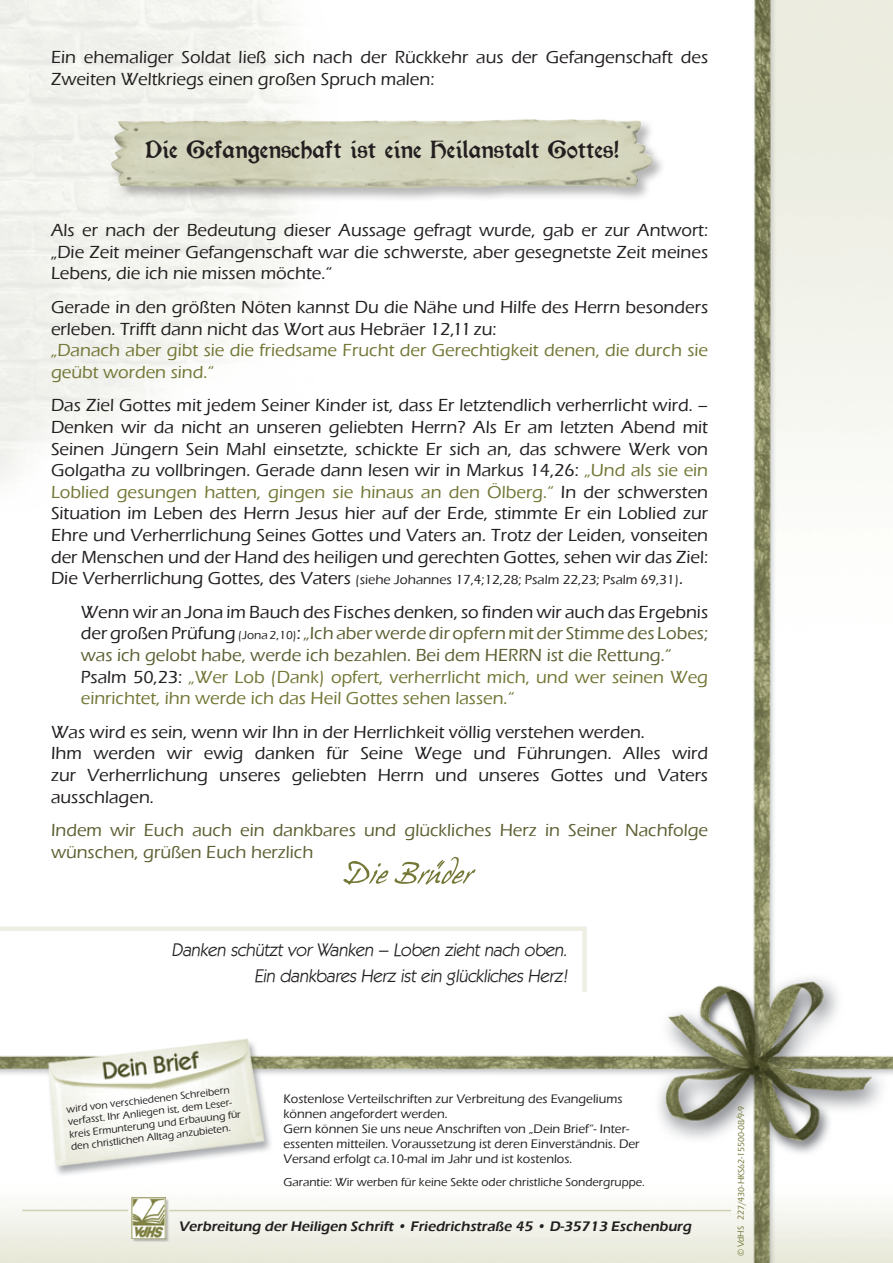
<style>
.page{position:relative;width:893px;height:1263px;background:#fff}
.page>*{position:absolute;margin:0;border:0;box-sizing:border-box;transform-origin:0 0}
.t1{font:900 27px "Morris Roman";color:#231f20}
.t2{font:500 18px/21.6px "Eras ITC";color:#231f20}
.t3{font:500 18px/21.6px "Eras ITC";color:#5e6033}
.t4{font:500 18px/21.6px "Eras ITC";color:#747736}
.t5{font:18px/25.5px "Kabale Normal";color:#231f20;text-align:right}
.t6{font:600 14.25px "Eras ITC";color:#231f20}
.t7{font:500 13.5px "Eras ITC";color:#231f20}
.t8{font:500 12.75px/15px "Eras ITC";color:#231f20}
.t9{font:500 12px "Eras ITC";color:#231f20}
.t10{font:500 10.5px/12.6px "Eras ITC";color:#231f20}
.t11{font:500 9px "Eras ITC";letter-spacing:-.01em;color:#747736}
.s1{color:#747736}
.s2{font-size:18px}
.s3{color:#231f20}
.s4{font-size:12px;color:#231f20}
</style>
<div class="page">
<img style="left:0;top:0;width:893px;height:1263px">
<img style="left:0;top:0;width:363px;height:530px">
<hr style="left:169px;top:1210px;width:562px;height:1px;background:#d0d1b4">
<hr style="left:22px;top:1210px;width:106px;height:1px;background:#d0d1b4">
<div style="left:132px;top:1198px;width:38px;height:44px;background:#231f20;opacity:.29"></div>
<img style="left:132px;top:1197px;width:34px;height:41px">
<div style="left:110px;top:117px;width:557px;height:86px;background:#231f20;opacity:.61"></div>
<img style="left:109px;top:119px;width:554px;height:71px">
<svg style="left:343px;top:857px;width:133px;height:27px"></svg>
<svg style="left:0;top:924px;width:589px;height:72px"></svg>
<p class="t2" style="left:51px;top:47px;width:659px">Ein ehemaliger Soldat ließ sich nach der Rückkehr aus der Gefangenschaft des<br>Zweiten Weltkriegs einen großen Spruch malen:</p>
<h1 class="t1" style="left:145px;top:135px;width:475px">Die Gefangenschaft ist eine Heilanstalt Gottes!</h1>
<p class="t2" style="left:51px;top:220px;width:659px;text-align:justify">Als er nach der Bedeutung dieser Aussage gefragt wurde, gab er zur Antwort: „Die Zeit meiner Gefangenschaft war die schwerste, aber gesegnetste Zeit meines Lebens, die ich nie missen möchte.“</p>
<p class="t2" style="left:51px;top:296px;width:659px">Gerade in den größten Nöten kannst Du die Nähe und Hilfe des Herrn besonders erleben. Trifft dann nicht das Wort aus Hebräer 12,11 zu:</p>
<p class="t4" style="left:51px;top:340px;width:659px">„Danach aber gibt sie die friedsame Frucht der Gerechtigkeit denen, die durch sie geübt worden sind.“</p>
<p class="t2" style="left:51px;top:395px;width:659px;text-align:justify">Das Ziel Gottes mit jedem Seiner Kinder ist, dass Er letztendlich verherrlicht wird. – Denken wir da nicht an unseren geliebten Herrn? Als Er am letzten Abend mit Seinen Jüngern Sein Mahl einsetzte, schickte Er sich an, das schwere Werk von Golgatha zu vollbringen. Gerade dann lesen wir in Markus 14,26: <span class="s1">„Und als sie ein Loblied gesungen hatten, gingen sie hinaus an den Ölberg.“</span> In der schwersten Situation im Leben des Herrn Jesus hier auf der Erde, stimmte Er ein Loblied zur Ehre und Verherrlichung Seines Gottes und Vaters an. Trotz der Leiden, vonseiten der Menschen und der Hand des heiligen und gerechten Gottes, sehen wir das Ziel:</p>
<p class="t7" style="left:51px;top:572px;width:634px"><span class="s2">Die Verherrlichung Gottes, des Vaters</span> (siehe Johannes 17,4;12,28; Psalm 22,23; Psalm 69,31)<span class="s2">.</span></p>
<p class="t3" style="left:81px;top:601px;width:629px"><span class="s3">Wenn wir an Jona im Bauch des Fisches denken, so finden wir auch das Ergebnis der großen Prüfung</span> <span class="s4">(Jona 2,10)</span><span class="s3">:</span> „Ich aber werde dir opfern mit der Stimme des Lobes; was ich gelobt habe, werde ich bezahlen. Bei dem HERRN ist die Rettung.“ <span class="s3">Psalm 50,23:</span> <span class="s1">„Wer Lob (Dank) opfert, verherrlicht mich, und wer seinen Weg einrichtet, ihn werde ich das Heil Gottes sehen lassen.“</span></p>
<p class="t2" style="left:51px;top:721px;width:659px">Was wird es sein, wenn wir Ihn in der Herrlichkeit völlig verstehen werden.<br>Ihm werden wir ewig danken für Seine Wege und Führungen. Alles wird zur Verherrlichung unseres geliebten Herrn und unseres Gottes und Vaters ausschlagen.</p>
<p class="t3" style="left:51px;top:820px;width:659px">Indem wir Euch auch ein dankbares und glückliches Herz in Seiner Nachfolge wünschen, grüßen Euch herzlich</p>
<p class="t5" style="left:172px;top:938px;width:399px">Danken schützt vor Wanken – Loben zieht nach oben.<br>Ein dankbares Herz ist ein g lückliches Herz!</p>
<p class="t10" style="left:66px;top:1103px;width:174px;rotate:-7deg">wird von verschiedenen Schreibern verfasst. Ihr Anliegen ist, dem Leser&shy;kreis Ermunterung und Erbauung für den christlichen Alltag anzubieten.</p>
<p class="t8" style="left:283px;top:1091px;width:358px">Kostenlose Verteilschriften zur Verbreitung des Evangeliums können angefordert werden.<br>Gern können Sie uns neue Anschriften von „Dein Brief“- Inter&shy;essenten mitteilen. Voraussetzung ist deren Einverständnis. Der Versand erfolgt ca.10-mal im Jahr und ist kostenlos.</p>
<p class="t9" style="left:283px;top:1176px;width:363px">Garantie: Wir werben für keine Sekte oder christliche Sondergruppe.</p>
<p class="t6" style="left:179px;top:1218px;width:516px">Verbreitung der Heiligen Schrift • Friedrichstraße 45 • D-35713 Eschenburg</p>
<p class="t11" style="left:736px;top:1256px;width:152px;rotate:-90deg">© VdHS 227/430-HKS62-15500-08/9-9</p>
</div>
